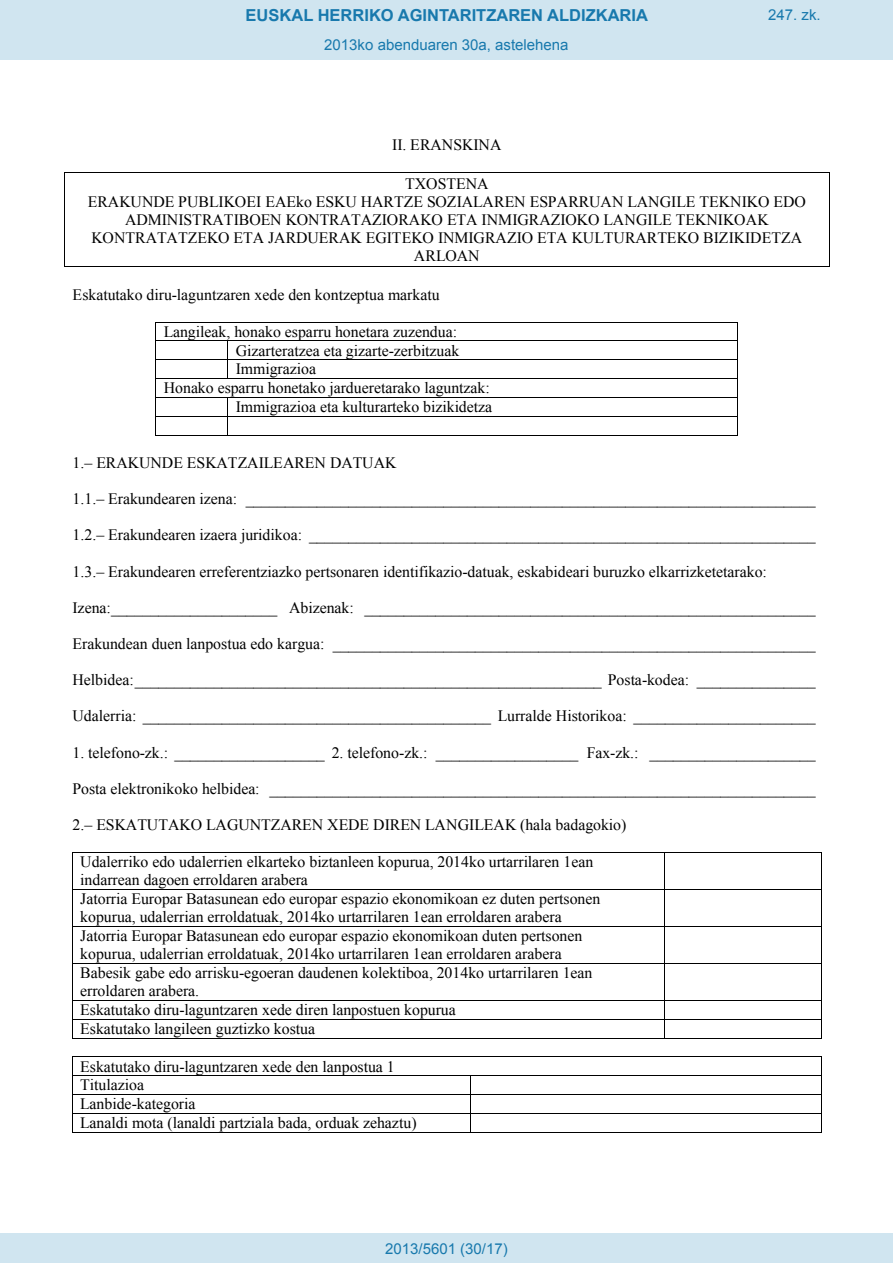
<style>
.page{position:relative;width:893px;height:1263px;background:#fff}
.page>*{position:absolute;margin:0;border:0;box-sizing:border-box;transform-origin:0 0}
.t1{font:700 16.5px "Arial";color:#1879ad}
.t2{font:15.9px/18.6px "Times New Roman";color:#000}
.Paginacion_Centro{font:15px "Arial";color:#1879ad}
</style>
<div class="page">
<hr style="left:65px;top:172px;width:764px;height:1px;background:#000">
<hr style="left:65px;top:267px;width:764px;height:1px;background:#000">
<svg style="left:64px;top:172px;width:1px;height:95px"></svg>
<svg style="left:829px;top:172px;width:1px;height:95px"></svg>
<hr style="left:156px;top:322px;width:581px;height:1px;background:#000">
<hr style="left:156px;top:341px;width:71px;height:1px;background:#000">
<hr style="left:228px;top:341px;width:509px;height:1px;background:#000">
<hr style="left:156px;top:359px;width:71px;height:1px;background:#000">
<hr style="left:228px;top:359px;width:509px;height:1px;background:#000">
<hr style="left:156px;top:378px;width:71px;height:1px;background:#000">
<svg style="left:227px;top:341px;width:1px;height:38px"></svg>
<hr style="left:228px;top:378px;width:509px;height:1px;background:#000">
<hr style="left:156px;top:397px;width:71px;height:1px;background:#000">
<hr style="left:228px;top:397px;width:509px;height:1px;background:#000">
<hr style="left:156px;top:416px;width:71px;height:1px;background:#000">
<hr style="left:228px;top:416px;width:509px;height:1px;background:#000">
<svg style="left:155px;top:322px;width:1px;height:114px"></svg>
<hr style="left:156px;top:435px;width:71px;height:1px;background:#000">
<svg style="left:227px;top:397px;width:1px;height:39px"></svg>
<hr style="left:228px;top:435px;width:509px;height:1px;background:#000">
<svg style="left:737px;top:322px;width:1px;height:114px"></svg>
<hr style="left:72px;top:852px;width:592px;height:1px;background:#000">
<hr style="left:665px;top:852px;width:156px;height:1px;background:#000">
<hr style="left:72px;top:853px;width:1px;height:36px;background:#000">
<hr style="left:664px;top:853px;width:1px;height:36px;background:#000">
<hr style="left:821px;top:853px;width:1px;height:36px;background:#000">
<hr style="left:72px;top:889px;width:592px;height:1px;background:#000">
<hr style="left:665px;top:889px;width:156px;height:1px;background:#000">
<hr style="left:72px;top:890px;width:1px;height:36px;background:#000">
<hr style="left:664px;top:890px;width:1px;height:36px;background:#000">
<hr style="left:821px;top:890px;width:1px;height:36px;background:#000">
<hr style="left:72px;top:926px;width:592px;height:1px;background:#000">
<hr style="left:665px;top:926px;width:156px;height:1px;background:#000">
<hr style="left:72px;top:927px;width:1px;height:36px;background:#000">
<hr style="left:664px;top:927px;width:1px;height:36px;background:#000">
<hr style="left:821px;top:927px;width:1px;height:36px;background:#000">
<hr style="left:72px;top:963px;width:592px;height:1px;background:#000">
<hr style="left:665px;top:963px;width:156px;height:1px;background:#000">
<hr style="left:72px;top:964px;width:1px;height:36px;background:#000">
<hr style="left:664px;top:964px;width:1px;height:36px;background:#000">
<hr style="left:821px;top:964px;width:1px;height:36px;background:#000">
<hr style="left:72px;top:1000px;width:592px;height:1px;background:#000">
<hr style="left:665px;top:1000px;width:156px;height:1px;background:#000">
<hr style="left:72px;top:1019px;width:592px;height:1px;background:#000">
<hr style="left:665px;top:1019px;width:156px;height:1px;background:#000">
<svg style="left:72px;top:1001px;width:1px;height:37px"></svg>
<hr style="left:72px;top:1038px;width:592px;height:1px;background:#000">
<svg style="left:664px;top:1000px;width:1px;height:39px"></svg>
<hr style="left:665px;top:1038px;width:156px;height:1px;background:#000">
<svg style="left:821px;top:1000px;width:1px;height:39px"></svg>
<hr style="left:72px;top:1056px;width:749px;height:1px;background:#000">
<hr style="left:72px;top:1075px;width:398px;height:1px;background:#000">
<hr style="left:470px;top:1075px;width:351px;height:1px;background:#000">
<hr style="left:72px;top:1094px;width:398px;height:1px;background:#000">
<hr style="left:470px;top:1094px;width:351px;height:1px;background:#000">
<hr style="left:72px;top:1113px;width:398px;height:1px;background:#000">
<hr style="left:470px;top:1113px;width:351px;height:1px;background:#000">
<svg style="left:72px;top:1057px;width:1px;height:75px"></svg>
<hr style="left:72px;top:1132px;width:398px;height:1px;background:#000">
<svg style="left:470px;top:1076px;width:1px;height:56px"></svg>
<hr style="left:470px;top:1132px;width:351px;height:1px;background:#000">
<svg style="left:821px;top:1056px;width:1px;height:77px"></svg>
<div style="left:0;top:0;width:893px;height:60px;background:#d0e5f0"></div>
<div style="left:0;top:1233px;width:893px;height:30px;background:#d0e5f0"></div>
<p class="t1" style="left:246px;top:4px;width:404px">EUSKAL HERRIKO AGINTARITZAREN ALDIZKARIA</p>
<p class="Paginacion_Centro" style="left:768px;top:5px;width:54px">247. zk.</p>
<p class="Paginacion_Centro" style="left:324px;top:35px;width:246px">2013ko abenduaren 30a, astelehena</p>
<p class="t2" style="left:392px;top:135px;width:111px">II. ERANSKINA</p>
<p class="t2" style="left:88px;top:174px;width:720px;line-height:18.1px;text-align:center">TXOSTENA<br>ERAKUNDE PUBLIKOEI EAEko ESKU HARTZE SOZIALAREN ESPARRUAN LANGILE TEKNIKO EDO ADMINISTRATIBOEN KONTRATAZIORAKO ETA INMIGRAZIOKO LANGILE TEKNIKOAK KONTRATATZEKO ETA JARDUERAK EGITEKO INMIGRAZIO ETA KULTURARTEKO BIZIKIDETZA ARLOAN</p>
<p class="t2" style="left:73px;top:285px;width:368px">Eskatutako diru-laguntzaren xede den kontzeptua markatu</p>
<p class="t2" style="left:164px;top:322px;width:295px">Langileak, honako esparru honetara zuzendua:</p>
<p class="t2" style="left:236px;top:341px;width:225px">Gizarteratzea eta gizarte-zerbitzuak</p>
<p class="t2" style="left:236px;top:359px;width:82px">Immigrazioa</p>
<p class="t2" style="left:164px;top:378px;width:328px">Honako esparru honetako jardueretarako laguntzak:</p>
<p class="t2" style="left:236px;top:397px;width:258px">Immigrazioa eta kulturarteko bizikidetza</p>
<p class="t2" style="left:73px;top:453px;width:326px">1.– ERAKUNDE ESKATZAILEAREN DATUAK</p>
<p class="t2" style="left:73px;top:489px;width:744px">1.1.– Erakundearen izena: ________________________________________________________________________</p>
<p class="t2" style="left:73px;top:525px;width:744px">1.2.– Erakundearen izaera juridikoa: ________________________________________________________________</p>
<p class="t2" style="left:73px;top:562px;width:696px">1.3.– Erakundearen erreferentziazko pertsonaren identifikazio-datuak, eskabideari buruzko elkarrizketetarako:</p>
<p class="t2" style="left:73px;top:598px;width:744px">Izena:_____________________ Abizenak: _________________________________________________________</p>
<p class="t2" style="left:72px;top:634px;width:745px">Erakundean duen lanpostua edo kargua: _____________________________________________________________</p>
<p class="t2" style="left:72px;top:670px;width:745px">Helbidea: ___________________________________________________________ Posta-kodea: _______________</p>
<p class="t2" style="left:72px;top:706px;width:745px">Udalerria: ____________________________________________ Lurralde Historikoa: _______________________</p>
<p class="t2" style="left:72px;top:743px;width:745px">1. telefono-zk.: ___________________ 2. telefono-zk.: __________________ Fax-zk.: _____________________</p>
<p class="t2" style="left:72px;top:779px;width:745px">Posta elektronikoko helbidea: _____________________________________________________________________</p>
<p class="t2" style="left:73px;top:815px;width:555px">2.– ESKATUTAKO LAGUNTZAREN XEDE DIREN LANGILEAK (hala badagokio)</p>
<p class="t2" style="left:80px;top:852px;width:522px">Udalerriko edo udalerrien elkarteko biztanleen kopurua, 2014ko urtarrilaren 1ean indarrean dagoen erroldaren arabera<br>Jatorria Europar Batasunean edo europar espazio ekonomikoan ez duten pertsonen kopurua, udalerrian erroldatuak, 2014ko urtarrilaren 1ean erroldaren arabera Jatorria Europar Batasunean edo europar espazio ekonomikoan duten pertsonen kopurua, udalerrian erroldatuak, 2014ko urtarrilaren 1ean erroldaren arabera Babesik gabe edo arrisku-egoeran daudenen kolektiboa, 2014ko urtarrilaren 1ean erroldaren arabera.<br>Eskatutako diru-laguntzaren xede diren lanpostuen kopurua<br>Eskatutako langileen guztizko kostua</p>
<p class="t2" style="left:80px;top:1056px;width:338px">Eskatutako diru-laguntzaren xede den lanpostua 1<br>Titulazioa<br>Lanbide-kategoria<br>Lanaldi mota (lanaldi partziala bada, orduak zehaztu)</p>
<p class="Paginacion_Centro" style="left:385px;top:1238px;width:124px">2013/5601 (30/17)</p>
</div>
